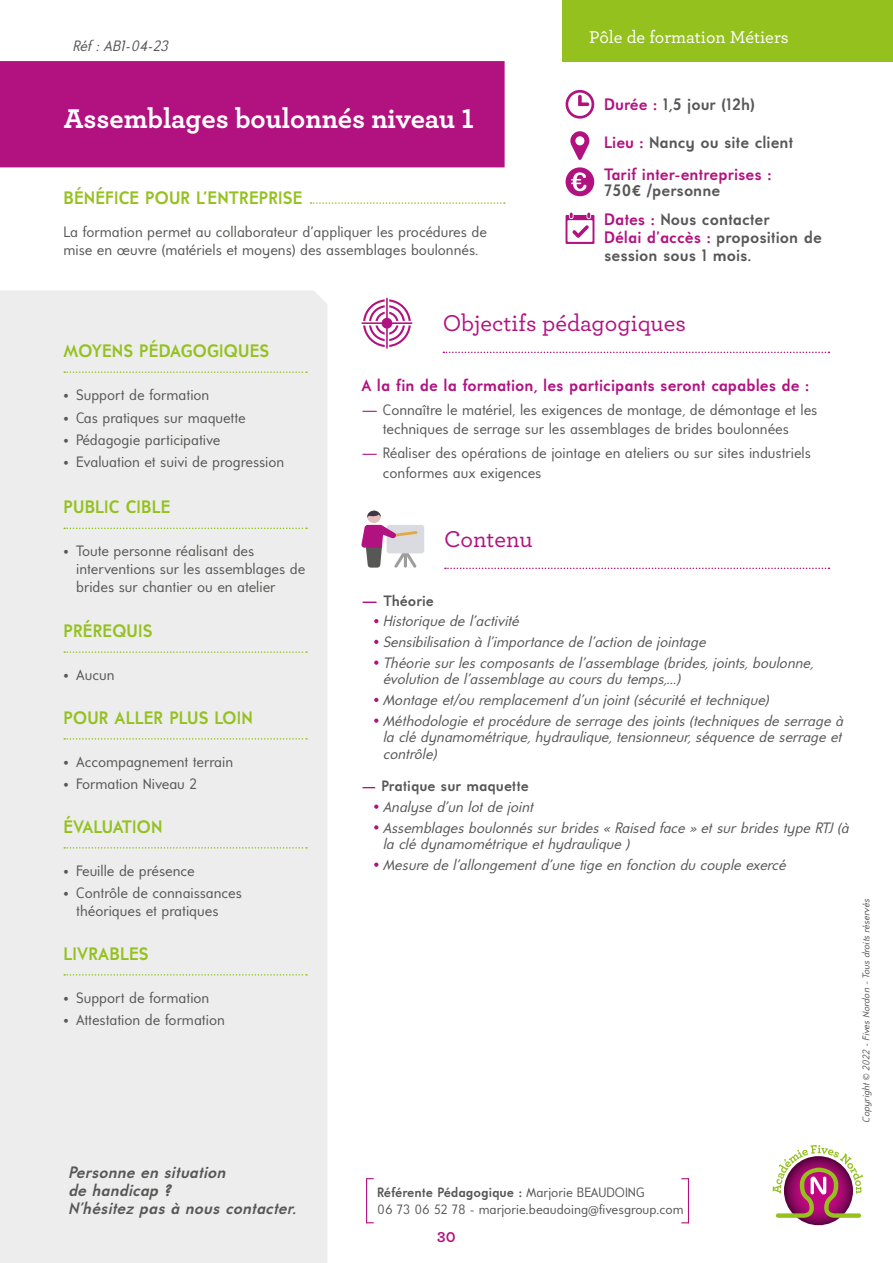
<style>
.page{position:relative;width:893px;height:1263px;background:#fff}
.page>*{position:absolute;margin:0;border:0;box-sizing:border-box;transform-origin:0 0}
.t1{font:700 28.5px "Archer";color:#fff}
.t2{font:500 24px "Archer";color:#b11280}
.t3{font:700 18px "Universalis ADF Std";letter-spacing:.01em;color:#95c11f}
.t4{font:500 18px "Archer";color:#fff}
.t5{font:700 16.5px/31.7px "Universalis ADF Std";color:#b11280}
.t6{font:700 16.5px/18px "Universalis ADF Std";color:#575756}
.t7{font:italic 700 16.5px/18px "Universalis ADF Std";color:#575756}
.t8{font:15px/18px "Universalis ADF Std";color:#575756}
.t9{font:italic 15px/20.7px "Universalis ADF Std";color:#575756}
.t10{font:700 15px "Archer";color:#b11280}
.t11{font:13.5px/16.5px "Universalis ADF Std";color:#575756}
.t12{font:italic 9.75px "Universalis ADF Std";letter-spacing:-.01em;color:#575756}
.s1{color:#b11280}
.s2{color:#575756}
.s3{font-size:16.5px;color:#b11280}
.s4{font-weight:700;font-style:normal;font-size:16.5px;color:#b11280}
.s5{font-weight:700;font-style:normal}
.s6{font-weight:700;font-style:normal;color:#b11280}
.s7{font-weight:700}
</style>
<div class="page">
<div style="left:0;top:61px;width:505px;height:106px;background:#b11280"></div>
<div style="left:0;top:290px;width:327px;height:973px;background:#ededed"></div>
<svg style="left:361px;top:298px;width:51px;height:51px"></svg>
<svg style="left:443px;top:352px;width:386px;height:1px"></svg>
<svg style="left:445px;top:568px;width:384px;height:1px"></svg>
<div style="left:387px;top:525px;width:37px;height:28px;background:#dadbe0;border-radius:3px"></div>
<svg style="left:361px;top:525px;width:57px;height:43px"></svg>
<div style="left:367px;top:511px;width:14px;height:12px;background:#e2c0bd;border-radius:50%"></div>
<svg style="left:367px;top:511px;width:14px;height:7px"></svg>
<svg style="left:784px;top:1156px;width:69px;height:69px"></svg>
<svg style="left:773px;top:1145px;width:90px;height:73px"></svg>
<svg style="left:310px;top:202px;width:195px;height:2px"></svg>
<div style="left:563px;top:0;width:330px;height:61px;background:#95c11f"></div>
<svg style="left:374px;top:619px;width:4px;height:4px"></svg>
<svg style="left:374px;top:640px;width:4px;height:4px"></svg>
<svg style="left:374px;top:660px;width:4px;height:5px"></svg>
<svg style="left:374px;top:698px;width:4px;height:4px"></svg>
<svg style="left:374px;top:718px;width:4px;height:5px"></svg>
<svg style="left:374px;top:804px;width:4px;height:5px"></svg>
<svg style="left:374px;top:825px;width:4px;height:4px"></svg>
<svg style="left:374px;top:862px;width:4px;height:5px"></svg>
<svg style="left:565px;top:90px;width:30px;height:29px"></svg>
<svg style="left:570px;top:131px;width:19px;height:29px"></svg>
<svg style="left:566px;top:167px;width:28px;height:29px"></svg>
<svg style="left:64px;top:371px;width:243px;height:2px"></svg>
<svg style="left:64px;top:527px;width:243px;height:2px"></svg>
<svg style="left:64px;top:738px;width:243px;height:2px"></svg>
<svg style="left:64px;top:847px;width:243px;height:2px"></svg>
<svg style="left:64px;top:974px;width:243px;height:1px"></svg>
<hr style="left:688px;top:1178px;width:1px;height:45px;background:#b11280">
<hr style="left:366px;top:1178px;width:1px;height:45px;background:#b11280">
<svg style="left:566px;top:213px;width:28px;height:31px"></svg>
<svg style="left:64px;top:651px;width:243px;height:2px"></svg>
<p class="t9" style="left:73px;top:35px;width:97px">Réf : AB1-04-23</p>
<h1 class="t1" style="left:64px;top:96px;width:412px">Assemblages boulonnés niveau 1</h1>
<p class="t3" style="left:64px;top:187px;width:240px">BÉNÉFICE POUR L’ENTREPRISE</p>
<p class="t8" style="left:63px;top:223px;width:425px">La formation permet au collaborateur d’appliquer les procédures de mise en œuvre (matériels et moyens) des assemblages boulonnés.</p>
<p class="t4" style="left:589px;top:24px;width:201px">Pôle de formation Métiers</p>
<p class="t6" style="left:604px;top:95px;width:152px"><span class="s1">Durée :</span> 1,5 jour (12h)</p>
<p class="t5" style="left:604px;top:126px;width:191px">Lieu : <span class="s2">Nancy ou site client<br></span>Tarif inter-entreprises :</p>
<p class="t6" style="left:604px;top:181px;width:118px">750€ /personne</p>
<p class="t6" style="left:604px;top:210px;width:219px"><span class="s1">Dates :</span> Nous contacter<br><span class="s1">Délai d’accès :</span> proposition de session sous 1 mois.</p>
<p class="t3" style="left:64px;top:340px;width:207px">MOYENS PÉDAGOGIQUES</p>
<p class="t8" style="left:63px;top:386px;width:147px">• Support de formation</p>
<p class="t8" style="left:63px;top:408px;width:184px">• Cas pratiques sur maquette</p>
<p class="t8" style="left:63px;top:430px;width:159px">• Pédagogie participative</p>
<p class="t8" style="left:63px;top:453px;width:222px">• Evaluation et suivi de progression</p>
<p class="t3" style="left:64px;top:496px;width:108px">PUBLIC CIBLE</p>
<p class="t8" style="left:76px;top:542px;width:231px;text-indent:-13px">• Toute personne réalisant des interventions sur les assemblages de brides sur chantier ou en atelier</p>
<p class="t3" style="left:64px;top:619px;width:90px">PRÉREQUIS</p>
<p class="t8" style="left:63px;top:666px;width:53px">• Aucun</p>
<p class="t3" style="left:64px;top:706px;width:191px">POUR ALLER PLUS LOIN</p>
<p class="t8" style="left:63px;top:752px;width:171px">• Accompagnement terrain</p>
<p class="t8" style="left:63px;top:775px;width:135px">• Formation Niveau 2</p>
<p class="t3" style="left:64px;top:815px;width:100px">ÉVALUATION</p>
<p class="t8" style="left:63px;top:861px;width:133px">• Feuille de présence</p>
<p class="t8" style="left:76px;top:884px;width:167px;text-indent:-13px">• Contrôle de connaissances théoriques et pratiques</p>
<p class="t3" style="left:64px;top:942px;width:86px">LIVRABLES</p>
<p class="t8" style="left:63px;top:988px;width:147px">• Support de formation</p>
<p class="t8" style="left:63px;top:1011px;width:163px">• Attestation de formation</p>
<p class="t7" style="left:68px;top:1162px;width:230px">Personne en situation<br>de handicap ?<br>N’hésitez pas à nous contacter.</p>
<h2 class="t2" style="left:443px;top:306px;width:245px">Objectifs pédagogiques</h2>
<p class="t5" style="left:361px;top:369px;width:449px">A la fin de la formation, les participants seront capables de :</p>
<p class="t8" style="left:361px;top:399px;width:457px;line-height:19.5px;text-align:center"><span class="s3">—</span> Connaître le matériel, les exigences de montage, de démontage et les techniques de serrage sur les assemblages de brides boulonnées</p>
<p class="t8" style="left:383px;top:443px;width:430px;line-height:19.5px;text-indent:-21px"><span class="s3">—</span> Réaliser des opérations de jointage en ateliers ou sur sites industriels conformes aux exigences</p>
<h2 class="t2" style="left:444px;top:522px;width:90px">Contenu</h2>
<p class="t9" style="left:383px;top:590px;width:432px;text-indent:-21px"><span class="s4">—</span> <span class="s5">Théorie<br></span>Historique de l’activité<br>Sensibilisation à l’importance de l’action de jointage<br>Théorie sur les composants de l’assemblage (brides, joints, boulonne,</p>
<p class="t9" style="left:383px;top:668px;width:462px">évolution de l’assemblage au cours du temps,…)<br>Montage et/ou remplacement d’un joint (sécurité et technique)<br>Méthodologie et procédure de serrage des joints (techniques de serrage à</p>
<p class="t9" style="left:383px;top:728px;width:460px;line-height:16.5px">la clé dynamométrique, hydraulique, tensionneur, séquence de serrage et contrôle)</p>
<p class="t9" style="left:383px;top:775px;width:468px;text-indent:-21px"><span class="s6">—</span> <span class="s5">Pratique sur maquette<br></span>Analyse d’un lot de joint<br>Assemblages boulonnés sur brides « Raised face » et sur brides type RTJ (à</p>
<p class="t9" style="left:383px;top:833px;width:405px">la clé dynamométrique et hydraulique )<br>Mesure de l’allongement d’une tige en fonction du couple exercé</p>
<p class="t12" style="left:860px;top:1123px;width:225px;rotate:-90deg">Copyright © 2022 - Fives Nordon - Tous droits réservés</p>
<p class="t11" style="left:377px;top:1184px;width:308px"><span class="s7">Référente Pédagogique :</span> Marjorie BEAUDOING<br>06 73 06 52 78 - marjorie.beaudoing@fivesgroup.com</p>
<p class="t10" style="left:437px;top:1225px;width:20px">30</p>
</div>
